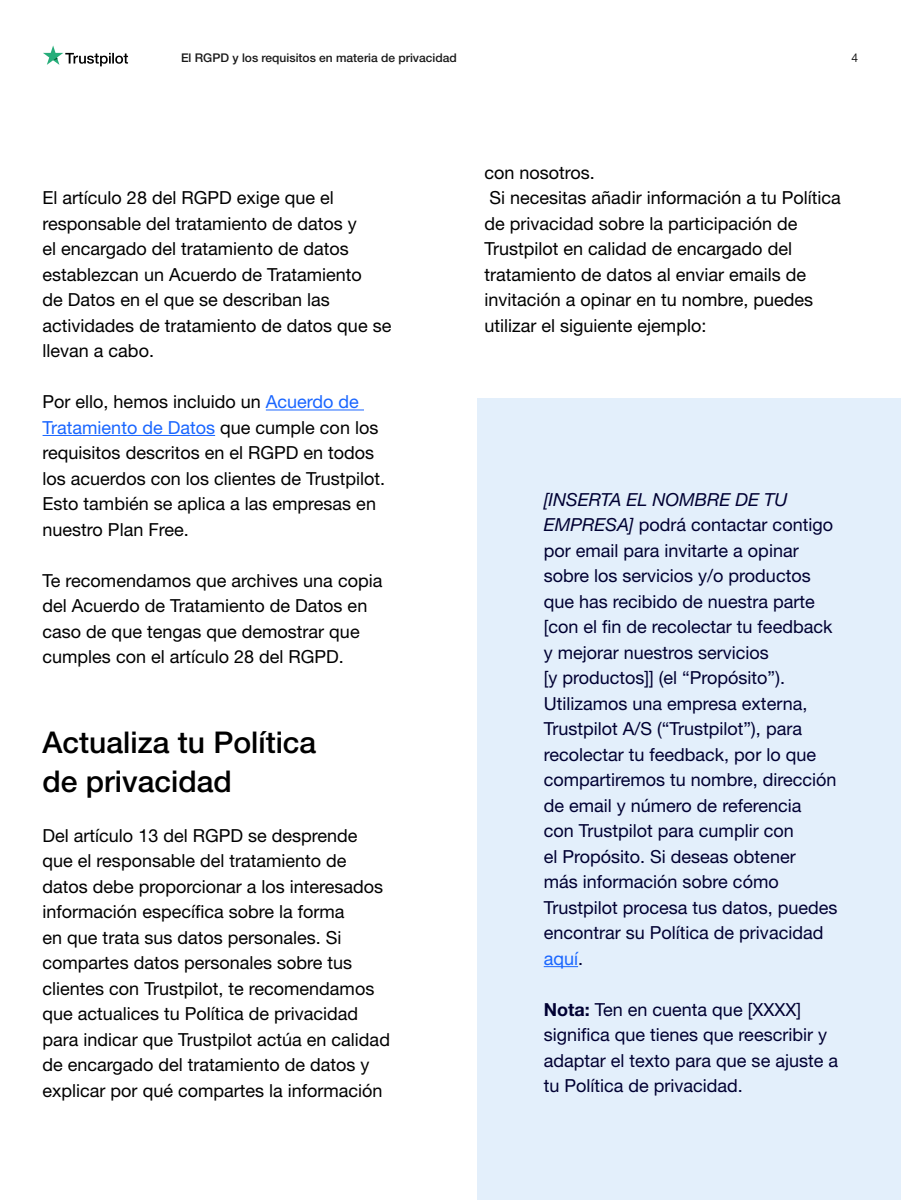
<style>
.page{position:relative;width:901px;height:1200px;background:#fff}
.page>*{position:absolute;margin:0;border:0;box-sizing:border-box;transform-origin:0 0}
.t1{font:500 30px/39px "Helvetica Neue LT Pro";color:#000}
.t2{font:18px/25.5px "Helvetica Neue LT Pro";color:#000}
.t3{font:18px/25.5px "Helvetica Neue LT Pro";color:#000032}
.t4{font:500 12px "Helvetica Neue LT Pro";color:#191919}
.t5{font:12px "Helvetica Neue LT Pro";color:#191919}
.s1{color:#1a66ff}
.s2{font-style:italic}
.s3{font-weight:700}
</style>
<div class="page">
<svg style="left:43px;top:45px;width:85px;height:21px"></svg>
<div style="left:477px;top:398px;width:423px;height:802px;background:#e3effb"></div>
<hr style="left:543px;top:966px;width:34px;height:1px;background:#1a66ff">
<hr style="left:266px;top:410px;width:98px;height:1px;background:#1a66ff">
<hr style="left:43px;top:435px;width:172px;height:1px;background:#1a66ff">
<p class="t4" style="left:181px;top:51px;width:277px">El RGPD y los requisitos en materia de privacidad</p>
<p class="t5" style="left:850px;top:50px;width:8px">4</p>
<p class="t2" style="left:43px;top:185px;width:350px">El artículo 28 del RGPD exige que el responsable del tratamiento de datos y<br>el encargado del tratamiento de datos establezcan un Acuerdo de Tratamiento<br>de Datos en el que se describan las actividades de tratamiento de datos que se llevan a cabo.</p>
<p class="t2" style="left:43px;top:389px;width:344px">Por ello, hemos incluido un <span class="s1">Acuerdo de Tratamiento de Datos</span> que cumple con los requisitos descritos en el RGPD en todos los acuerdos con los clientes de Trustpilot.<br>Esto también se aplica a las empresas en nuestro Plan Free.</p>
<p class="t2" style="left:43px;top:567px;width:341px">Te recomendamos que archives una copia del Acuerdo de Tratamiento de Datos en caso de que tengas que demostrar que cumples con el artículo 28 del RGPD.</p>
<h1 class="t1" style="left:43px;top:723px;width:275px">Actualiza tu Política de privacidad</h1>
<p class="t2" style="left:43px;top:822px;width:349px">Del artículo 13 del RGPD se desprende que el responsable del tratamiento de datos debe proporcionar a los interesados información específica sobre la forma<br>en que trata sus datos personales. Si compartes datos personales sobre tus clientes con Trustpilot, te recomendamos que actualices tu Política de privacidad para indicar que Trustpilot actúa en calidad de encargado del tratamiento de datos y explicar por qué compartes la información</p>
<p class="t2" style="left:484px;top:159px;width:358px">con nosotros.<br>Si necesitas añadir información a tu Política de privacidad sobre la participación de Trustpilot en calidad de encargado del tratamiento de datos al enviar emails de invitación a opinar en tu nombre, puedes utilizar el siguiente ejemplo:</p>
<p class="t3" style="left:543px;top:486px;width:295px"><span class="s2">[INSERTA EL NOMBRE DE TU<br>EMPRESA]</span> podrá contactar contigo por email para invitarte a opinar sobre los servicios y/o productos que has recibido de nuestra parte [con el fin de recolectar tu feedback y mejorar nuestros servicios<br>[y productos]] (el “Propósito”).<br>Utilizamos una empresa externa,<br>Trustpilot A/S (“Trustpilot”), para recolectar tu feedback, por lo que compartiremos tu nombre, dirección de email y número de referencia<br>con Trustpilot para cumplir con<br>el Propósito. Si deseas obtener<br>más información sobre cómo<br>Trustpilot procesa tus datos, puedes encontrar su Política de privacidad <span class="s1">aquí</span>.</p>
<p class="t3" style="left:543px;top:996px;width:296px"><span class="s3">Nota:</span> Ten en cuenta que [XXXX] significa que tienes que reescribir y adaptar el texto para que se ajuste a tu Política de privacidad.</p>
</div>
